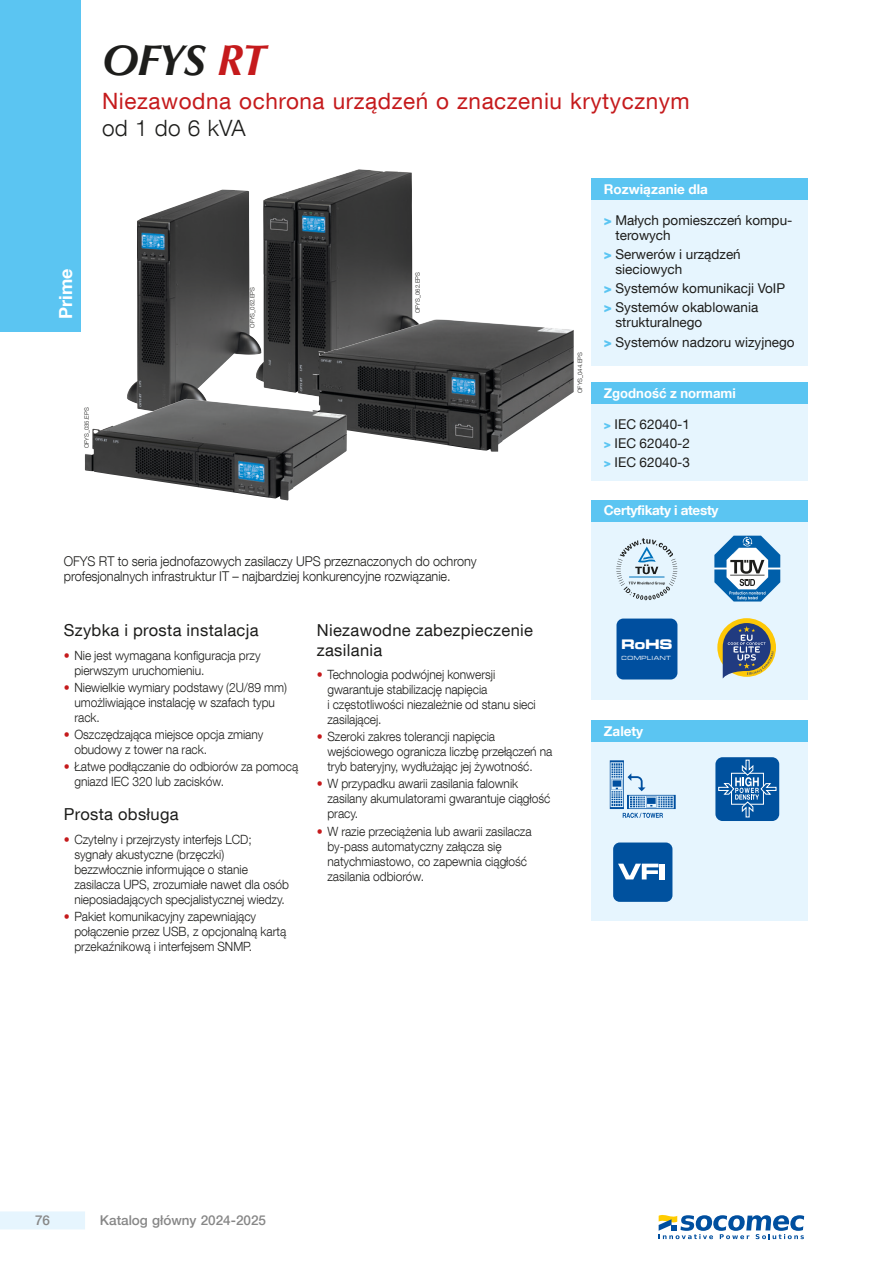
<style>
.page{position:relative;width:893px;height:1263px;background:#fff}
.page>*{position:absolute;margin:0;border:0;box-sizing:border-box;transform-origin:0 0}
.produit_page_1{font:italic 700 43.5px "Optima LT";letter-spacing:-.025em;color:#1d1d1b}
.phase_puissance{font:22.5px "Helvetica Neue LT Com";letter-spacing:.025em;color:#c51a1c}
.sous_titre_noir{font:300 22.5px "Helvetica Neue LT Com";letter-spacing:.01em;color:#1d1d1b}
.t1{font:700 18px "Helvetica Neue LT Com";color:#fff}
.sous_titre_1ere_p{font:16.5px/19.5px "Helvetica Neue LT Com";letter-spacing:.02em;color:#1d1d1b}
.t2{font:14.4px "Microgramma D Bold Exte";color:#fff}
.navig_texte_PR{font:13.5px/15px "Helvetica Neue LT Com";color:#1d1d1b}
.texte_puce_light{font:300 13.5px/15px "Helvetica Neue LT Com";letter-spacing:-.005em;color:#1d1d1b;scale:.94 1}
.navig_titre{font:700 13.5px "Helvetica Neue LT Com";color:#fff}
.t3{font:500 13.5px "Helvetica Neue LT Com";color:#878787}
.navig_titre-2{font:700 13.5px "Helvetica Neue LT Com";letter-spacing:-.02em;color:#fff}
.t4{font:300 12.75px/15px "Helvetica Neue LT Com";letter-spacing:-.005em;color:#1d1d1b;scale:.94 1}
.t5{font:6.15px "Microgramma D Medi Exte";letter-spacing:.1em;color:#fff}
.reference{font:300 6px "Helvetica Neue LT Com";color:#1d1d1b}
.s1{color:#c51a1c}
.s2{font-weight:900;color:#5bc5f2}
.s3{font-weight:900;font-size:12px;color:#5bc5f2}
</style>
<div class="page">
<div style="left:0;top:1211px;width:85px;height:18px;background:#e6f5fe"></div>
<div style="left:0;top:0;width:81px;height:332px;background:#5bc5f2"></div>
<div style="left:591px;top:179px;width:217px;height:187px;background:#e6f5fe"></div>
<div style="left:591px;top:179px;width:217px;height:21px;background:#5bc5f2"></div>
<img style="left:261px;top:169px;width:153px;height:227px">
<img style="left:127px;top:190px;width:134px;height:209px">
<img style="left:313px;top:320px;width:261px;height:132px">
<img style="left:85px;top:399px;width:262px;height:102px">
<div style="left:591px;top:383px;width:217px;height:98px;background:#e6f5fe"></div>
<div style="left:591px;top:383px;width:217px;height:21px;background:#5bc5f2"></div>
<div style="left:591px;top:721px;width:217px;height:199px;background:#e6f5fe"></div>
<div style="left:591px;top:500px;width:217px;height:200px;background:#e6f5fe"></div>
<div style="left:591px;top:721px;width:217px;height:21px;background:#5bc5f2"></div>
<div style="left:591px;top:500px;width:217px;height:21px;background:#5bc5f2"></div>
<svg style="left:610px;top:760px;width:66px;height:58px"></svg>
<svg style="left:616px;top:538px;width:62px;height:62px"></svg>
<div style="left:715px;top:757px;width:64px;height:64px;background:#00519e;border-radius:7px"></div>
<svg style="left:718px;top:759px;width:59px;height:59px"></svg>
<svg style="left:714px;top:536px;width:66px;height:65px"></svg>
<div style="left:613px;top:842px;width:59px;height:60px;background:#00519e;border-radius:7px"></div>
<svg style="left:618px;top:864px;width:40px;height:15px"></svg>
<div style="left:660px;top:864px;width:5px;height:15px;background:#fff"></div>
<div style="left:616px;top:618px;width:61px;height:61px;background:#004f9f;border-radius:7px"></div>
<svg style="left:717px;top:618px;width:59px;height:59px"></svg>
<svg style="left:723px;top:623px;width:51px;height:55px"></svg>
<svg style="left:659px;top:1215px;width:145px;height:24px"></svg>
<p class="produit_page_1" style="left:102px;top:35px;width:165px">OFYS <span class="s1">RT</span></p>
<p class="phase_puissance" style="left:102px;top:87px;width:589px">Niezawodna ochrona urządzeń o znaczeniu krytycznym</p>
<p class="sous_titre_noir" style="left:102px;top:115px;width:145px">od 1 do 6 kVA</p>
<h3 class="t1" style="left:54px;top:319px;width:52px;rotate:-90deg">Prime</h3>
<p class="reference" style="left:83px;top:448px;width:42px;rotate:-90deg">ofys_035.eps</p>
<p class="reference" style="left:249px;top:328px;width:42px;rotate:-90deg">ofys_052.eps</p>
<p class="reference" style="left:414px;top:313px;width:42px;rotate:-90deg">ofys_062.eps</p>
<p class="reference" style="left:576px;top:393px;width:42px;rotate:-90deg">ofys_044.eps</p>
<p class="navig_titre" style="left:604px;top:181px;width:106px">Rozwiązanie dla</p>
<p class="navig_texte_PR" style="left:615px;top:212px;width:178px;text-indent:-12px"><span class="s2">&gt;</span> Małych pomieszczeń kompu&shy;terowych</p>
<p class="navig_texte_PR" style="left:615px;top:246px;width:127px;text-indent:-12px"><span class="s2">&gt;</span> Serwerów i urządzeń sieciowych</p>
<p class="navig_texte_PR" style="left:604px;top:280px;width:183px"><span class="s2">&gt;</span> Systemów komunikacji VoIP</p>
<p class="navig_texte_PR" style="left:615px;top:300px;width:144px;text-indent:-12px"><span class="s2">&gt;</span> Systemów okablowania strukturalnego</p>
<p class="navig_texte_PR" style="left:604px;top:334px;width:192px"><span class="s2">&gt;</span> Systemów nadzoru wizyjnego</p>
<p class="navig_titre" style="left:604px;top:385px;width:134px">Zgodność z normami</p>
<p class="navig_texte_PR" style="left:604px;top:416px;width:88px"><span class="s3">&gt;</span> IEC 62040-1</p>
<p class="navig_texte_PR" style="left:604px;top:435px;width:88px"><span class="s3">&gt;</span> IEC 62040-2</p>
<p class="navig_texte_PR" style="left:604px;top:454px;width:88px"><span class="s3">&gt;</span> IEC 62040-3</p>
<p class="navig_titre-2" style="left:604px;top:502px;width:116px">Certyfikaty i atesty</p>
<p class="texte_puce_light" style="left:64px;top:554px;width:441px">OFYS RT to seria jednofazowych zasilaczy UPS przeznaczonych do ochrony profesjonalnych infrastruktur IT – najbardziej konkurencyjne rozwiązanie.</p>
<p class="sous_titre_1ere_p" style="left:64px;top:620px;width:196px">Szybka i prosta instalacja</p>
<p class="t4" style="left:74px;top:647px;width:200px;text-indent:-11px"><span class="s1">•</span> Nie jest wymagana konfiguracja przy pierwszym uruchomieniu.</p>
<p class="t4" style="left:74px;top:679px;width:228px;text-indent:-11px"><span class="s1">•</span> Niewielkie wymiary podstawy (2U/89 mm) umożliwiające instalację w szafach typu rack.</p>
<p class="t4" style="left:74px;top:727px;width:203px;text-indent:-11px"><span class="s1">•</span> Oszczędzająca miejsce opcja zmiany obudowy z tower na rack.</p>
<p class="t4" style="left:74px;top:759px;width:240px;text-indent:-11px"><span class="s1">•</span> Łatwe podłączanie do odbiorów za pomocą gniazd IEC 320 lub zacisków.</p>
<p class="sous_titre_1ere_p" style="left:64px;top:804px;width:116px">Prosta obsługa</p>
<p class="t4" style="left:74px;top:832px;width:230px;text-indent:-11px"><span class="s1">•</span> Czytelny i przejrzysty interfejs LCD; sygnały akustyczne (brzęczki) bezzwłocznie informujące o stanie zasilacza UPS, zrozumiałe nawet dla osób nieposiadających specjalistycznej wiedzy.</p>
<p class="t4" style="left:74px;top:909px;width:227px;text-indent:-11px"><span class="s1">•</span> Pakiet komunikacyjny zapewniający połączenie przez USB, z opcjonalną kartą przekaźnikową i interfejsem SNMP.</p>
<p class="sous_titre_1ere_p" style="left:317px;top:620px;width:218px">Niezawodne zabezpieczenie zasilania</p>
<p class="t4" style="left:327px;top:667px;width:223px;text-indent:-11px"><span class="s1">•</span> Technologia podwójnej konwersji gwarantuje stabilizację napięcia<br>i częstotliwości niezależnie od stanu sieci zasilającej.</p>
<p class="t4" style="left:327px;top:729px;width:241px;text-indent:-11px"><span class="s1">•</span> Szeroki zakres tolerancji napięcia wejściowego ogranicza liczbę przełączeń na tryb bateryjny, wydłużając jej żywotność.</p>
<p class="t4" style="left:327px;top:776px;width:239px;text-indent:-11px"><span class="s1">•</span> W przypadku awarii zasilania falownik zasilany akumulatorami gwarantuje ciągłość pracy.</p>
<p class="t4" style="left:327px;top:823px;width:219px;text-indent:-11px"><span class="s1">•</span> W razie przeciążenia lub awarii zasilacza by-pass automatyczny załącza się natychmiastowo, co zapewnia ciągłość zasilania odbiorów.</p>
<p class="t2" style="left:622px;top:634px;width:52px">RoHS</p>
<p class="t5" style="left:622px;top:654px;width:51px">COMPLIANT</p>
<p class="navig_titre" style="left:604px;top:723px;width:41px">Zalety</p>
<p class="t3" style="left:35px;top:1212px;width:17px">76</p>
<p class="t3" style="left:100px;top:1212px;width:168px">Katalog główny 2024-2025</p>
</div>
